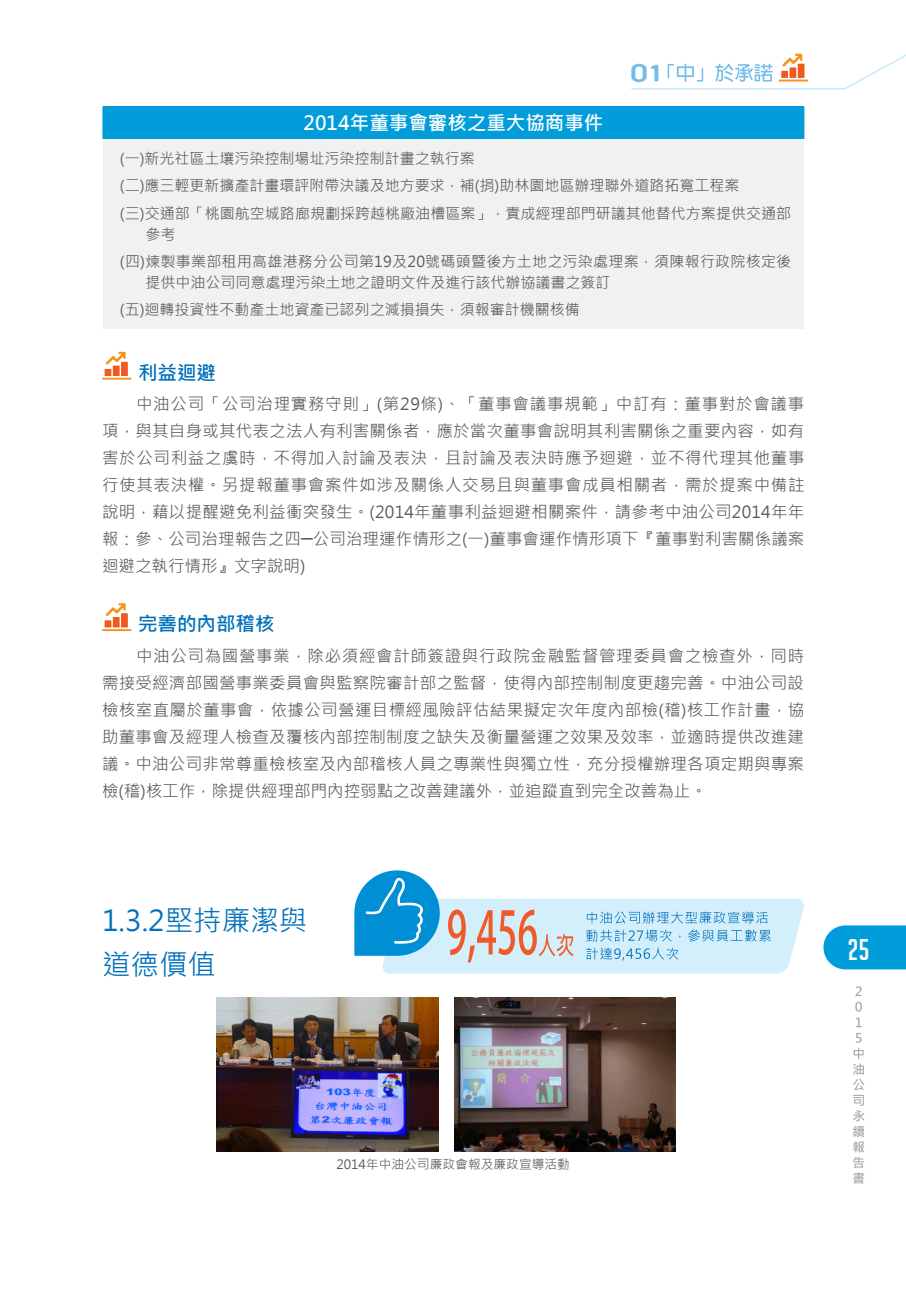
<style>
.page{position:relative;width:906px;height:1289px;background:#fff}
.page>*{position:absolute;margin:0;border:0;box-sizing:border-box;transform-origin:0 0}
.t1{font:29.25px "Big Noodle Titling";color:#fff}
.t2{font:28.5px/44px "Microsoft Jheng Hei";color:#0071bb}
.t3{font:700 19.5px "Microsoft Jheng Hei";color:#fff}
.t4{font:700 19.5px "Microsoft Jheng Hei";color:#0071bb}
.t5{font:16.5px/27px "Microsoft Jheng Hei";letter-spacing:.005em;color:#57595b;text-align:justify}
.t6{font:15px/27.3px "Microsoft Jheng Hei";color:#57595b}
.t7{font:12.75px "Microsoft Jheng Hei";color:#57595b}
</style>
<div class="page">
<svg style="left:823px;top:925px;width:83px;height:44px;background:#11a3dc"></svg>
<svg style="left:855px;top:986px;width:7px;height:25px"></svg>
<svg style="left:853px;top:1017px;width:11px;height:166px"></svg>
<svg style="left:631px;top:53px;width:275px;height:37px"></svg>
<hr style="left:102px;top:378px;width:30px;height:1px;background:#f6931c">
<svg style="left:105px;top:352px;width:23px;height:24px"></svg>
<hr style="left:102px;top:629px;width:30px;height:2px;background:#f6931c">
<svg style="left:105px;top:603px;width:23px;height:24px"></svg>
<div style="left:103px;top:106px;width:701px;height:33px;background:#009dda"></div>
<div style="left:103px;top:139px;width:701px;height:189px;background:#f0f1f1"></div>
<hr style="left:102px;top:106px;width:1px;height:33px;background:#009dda">
<img style="left:217px;top:997px;width:221px;height:154px">
<img style="left:454px;top:997px;width:222px;height:154px">
<svg style="left:354px;top:870px;width:450px;height:103px"></svg>
<p class="t3" style="left:303px;top:111px;width:301px">2014年董事會審核之重大協商事件</p>
<p class="t6" style="left:120px;top:144px;width:672px">(一)新光社區土壤污染控制場址污染控制計畫之執行案<br>(二)應三輕更新擴產計畫環評附帶決議及地方要求，補(捐)助林園地區辦理聯外道路拓寬工程案<br>(三)交通部「桃園航空城路廊規劃採跨越桃廠油槽區案」，責成經理部門研議其他替代方案提供交通部</p>
<p class="t6" style="left:120px;top:220px;width:673px;text-indent:26px">參考<br>(四)煉製事業部租用高雄港務分公司第19及20號碼頭暨後方土地之污染處理案，須陳報行政院核定後</p>
<p class="t6" style="left:120px;top:269px;width:492px;text-indent:26px">提供中油公司同意處理污染土地之證明文件及進行該代辦協議書之簽訂(五)迴轉投資性不動產土地資產已認列之減損損失，須報審計機關核備</p>
<p class="t4" style="left:138px;top:360px;width:79px">利益迴避</p>
<p class="t5" style="left:102px;top:390px;width:704px;text-indent:34px">中油公司「公司治理實務守則」(第29條)、「董事會議事規範」中訂有：董事對於會議事項，與其自身或其代表之法人有利害關係者，應於當次董事會說明其利害關係之重要內容，如有害於公司利益之虞時，不得加入討論及表決，且討論及表決時應予迴避，並不得代理其他董事行使其表決權。另提報董事會案件如涉及關係人交易且與董事會成員相關者，需於提案中備註說明，藉以提醒避免利益衝突發生。(2014年董事利益迴避相關案件，請參考中油公司2014年年報：參、公司治理報告之四─公司治理運作情形之(一)董事會運作情形項下『董事對利害關係議案迴避之執行情形』文字說明)</p>
<p class="t4" style="left:138px;top:611px;width:138px">完善的內部稽核</p>
<p class="t5" style="left:102px;top:642px;width:704px;text-indent:34px">中油公司為國營事業，除必須經會計師簽證與行政院金融監督管理委員會之檢查外，同時需接受經濟部國營事業委員會與監察院審計部之監督，使得內部控制制度更趨完善。中油公司設檢核室直屬於董事會，依據公司營運目標經風險評估結果擬定次年度內部檢(稽)核工作計畫，協助董事會及經理人檢查及覆核內部控制制度之缺失及衡量營運之效果及效率，並適時提供改進建議。中油公司非常尊重檢核室及內部稽核人員之專業性與獨立性，充分授權辦理各項定期與專案檢(稽)核工作，除提供經理部門內控弱點之改善建議外，並追蹤直到完全改善為止。</p>
<h2 class="t2" style="left:102px;top:898px;width:207px">1.3.2堅持廉潔與道德價值</h2>
<h1 class="t1" style="left:848px;top:933px;width:23px">25</h1>
<p class="t7" style="left:336px;top:1156px;width:235px">2014年中油公司廉政會報及廉政宣導活動</p>
</div>
